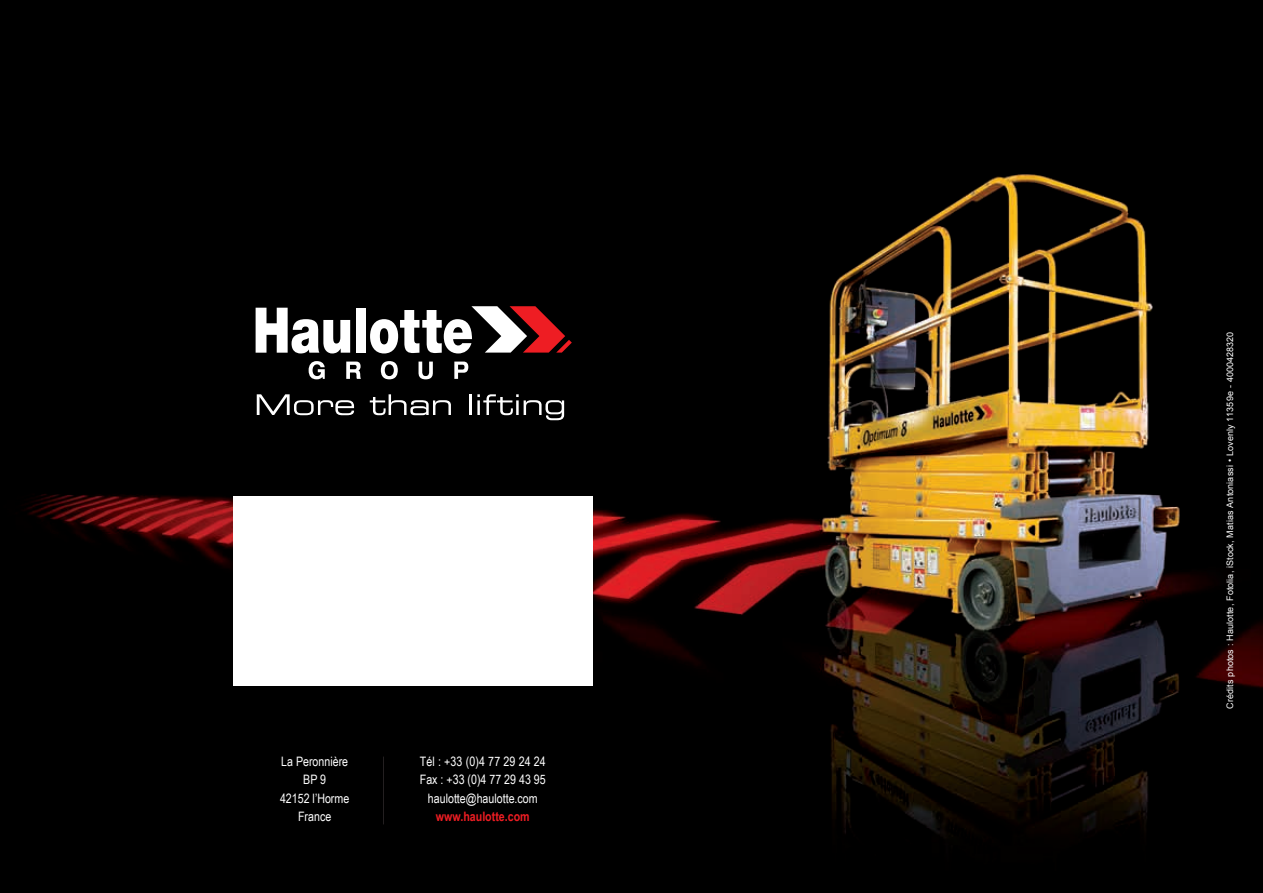
<style>
.page{position:relative;width:1263px;height:893px;background:#fff}
.page>*{position:absolute;margin:0;border:0;box-sizing:border-box;transform-origin:0 0}
.t1{font:13.05px/18.5px "Arial Narrow";color:#fff;text-align:center}
.t2{font:700 13.05px "Arial Narrow";color:#ee1d23}
.t3{font:9px "Arial";letter-spacing:.01em;color:#fff}
</style>
<div class="page">
<img style="left:0;top:0;width:1263px;height:893px">
<svg style="left:256px;top:308px;width:94px;height:45px"></svg>
<div style="left:356px;top:308px;width:10px;height:45px;background:#fff"></div>
<svg style="left:370px;top:306px;width:202px;height:47px"></svg>
<svg style="left:309px;top:361px;width:16px;height:18px"></svg>
<svg style="left:346px;top:362px;width:15px;height:17px"></svg>
<svg style="left:381px;top:361px;width:17px;height:18px"></svg>
<svg style="left:418px;top:362px;width:15px;height:17px"></svg>
<svg style="left:454px;top:362px;width:14px;height:17px"></svg>
<svg style="left:257px;top:394px;width:97px;height:21px"></svg>
<svg style="left:370px;top:394px;width:81px;height:21px"></svg>
<hr style="left:470px;top:394px;width:2px;height:21px;background:#fff">
<svg style="left:477px;top:394px;width:87px;height:26px;background:#3a3a3a"></svg>
<div style="left:233px;top:496px;width:360px;height:190px;background:#fff"></div>
<hr style="left:383px;top:756px;width:1px;height:68px;background:#231f20">
<p class="t1" style="left:280px;top:752px;width:71px">La Peronnière<br>BP 9<br>42152 l’Horme<br>France</p>
<p class="t1" style="left:420px;top:752px;width:128px">Tél : +33 (0)4 77 29 24 24<br>Fax : +33 (0)4 77 29 43 95 haulotte@haulotte.com</p>
<p class="t2" style="left:436px;top:807px;width:95px">www.haulotte.com</p>
<p class="t3" style="left:1224px;top:708px;width:378px;rotate:-90deg">Crédits photos : Haulotte, Fotolia, iStock, Matias Antoniassi • Lovenly 11359e - 4000428320</p>
</div>
